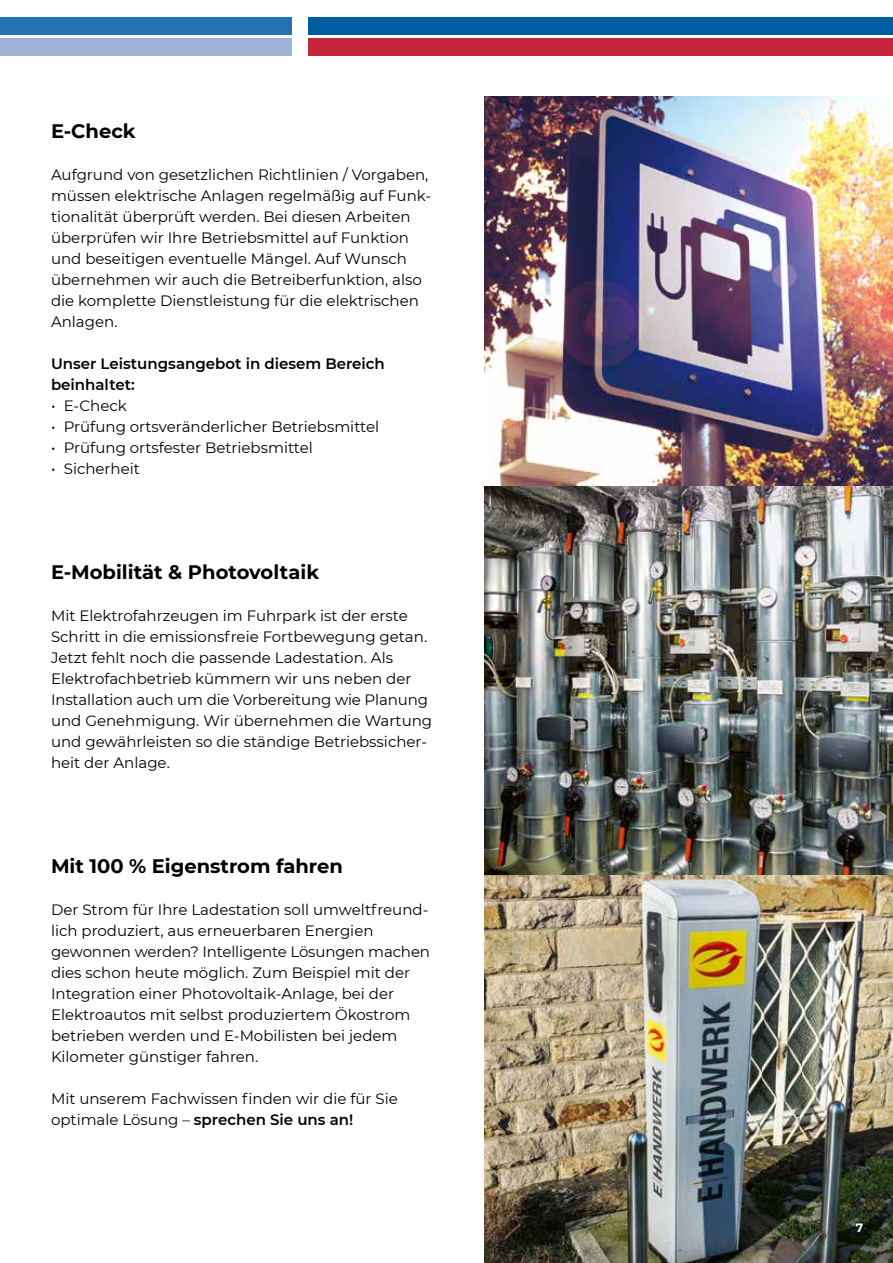
<style>
.page{position:relative;width:893px;height:1263px;background:#fff}
.page>*{position:absolute;margin:0;border:0;box-sizing:border-box;transform-origin:0 0}
.t1{font:700 19.5px "Montserrat";color:#000}
.t2{font:15px/21px "Montserrat";color:#000}
.t3{font:600 15px/21px "Montserrat";color:#000}
.t4{font:700 12px "Montserrat";color:#fff}
.s1{font-weight:600}
</style>
<div class="page">
<img style="left:485px;top:96px;width:408px;height:1167px">
<div style="left:309px;top:17px;width:584px;height:17px;background:#005ca3"></div>
<div style="left:309px;top:38px;width:584px;height:17px;background:#c5253a"></div>
<div style="left:0;top:17px;width:292px;height:17px;background:#2472b1"></div>
<div style="left:0;top:38px;width:292px;height:17px;background:#9eb1d6"></div>
<h1 class="t1" style="left:51px;top:117px;width:86px">E-Check</h1>
<p class="t2" style="left:51px;top:164px;width:382px">Aufgrund von gesetzlichen Richtlinien / Vorgaben, müssen elektrische Anlagen regelmäßig auf Funk&shy;tionalität überprüft werden. Bei diesen Arbeiten überprüfen wir Ihre Betriebsmittel auf Funktion und beseitigen eventuelle Mängel. Auf Wunsch übernehmen wir auch die Betreiberfunktion, also die komplette Dienstleistung für die elektrischen Anlagen.</p>
<p class="t3" style="left:51px;top:353px;width:335px">Unser Leistungsangebot in diesem Bereich beinhaltet:</p>
<p class="t2" style="left:51px;top:395px;width:77px">• E-Check</p>
<p class="t2" style="left:51px;top:416px;width:330px">• Prüfung ortsveränderlicher Betriebsmittel</p>
<p class="t2" style="left:51px;top:437px;width:263px">• Prüfung ortsfester Betriebsmittel</p>
<p class="t2" style="left:51px;top:458px;width:90px">• Sicherheit</p>
<h1 class="t1" style="left:51px;top:558px;width:270px">E-Mobilität &amp; Photovoltaik</h1>
<p class="t2" style="left:51px;top:605px;width:383px">Mit Elektrofahrzeugen im Fuhrpark ist der erste Schritt in die emissionsfreie Fortbewegung getan.<br>Jetzt fehlt noch die passende Ladestation. Als Elektrofachbetrieb kümmern wir uns neben der Installation auch um die Vorbereitung wie Planung und Genehmigung. Wir übernehmen die Wartung und gewährleisten so die ständige Betriebssicher&shy;heit der Anlage.</p>
<h1 class="t1" style="left:51px;top:852px;width:293px">Mit 100 % Eigenstrom fahren</h1>
<p class="t2" style="left:51px;top:899px;width:381px">Der Strom für Ihre Ladestation soll umweltfreund&shy;lich produziert, aus erneuerbaren Energien gewonnen werden? Intelligente Lösungen machen dies schon heute möglich. Zum Beispiel mit der Integration einer Photovoltaik-Anlage, bei der Elektroautos mit selbst produziertem Ökostrom betrieben werden und E-Mobilisten bei jedem Kilometer günstiger fahren.</p>
<p class="t2" style="left:51px;top:1088px;width:348px">Mit unserem Fachwissen finden wir die für Sie optimale Lösung – <span class="s1">sprechen Sie uns an!</span></p>
<p class="t4" style="left:856px;top:1219px;width:9px">7</p>
</div>
